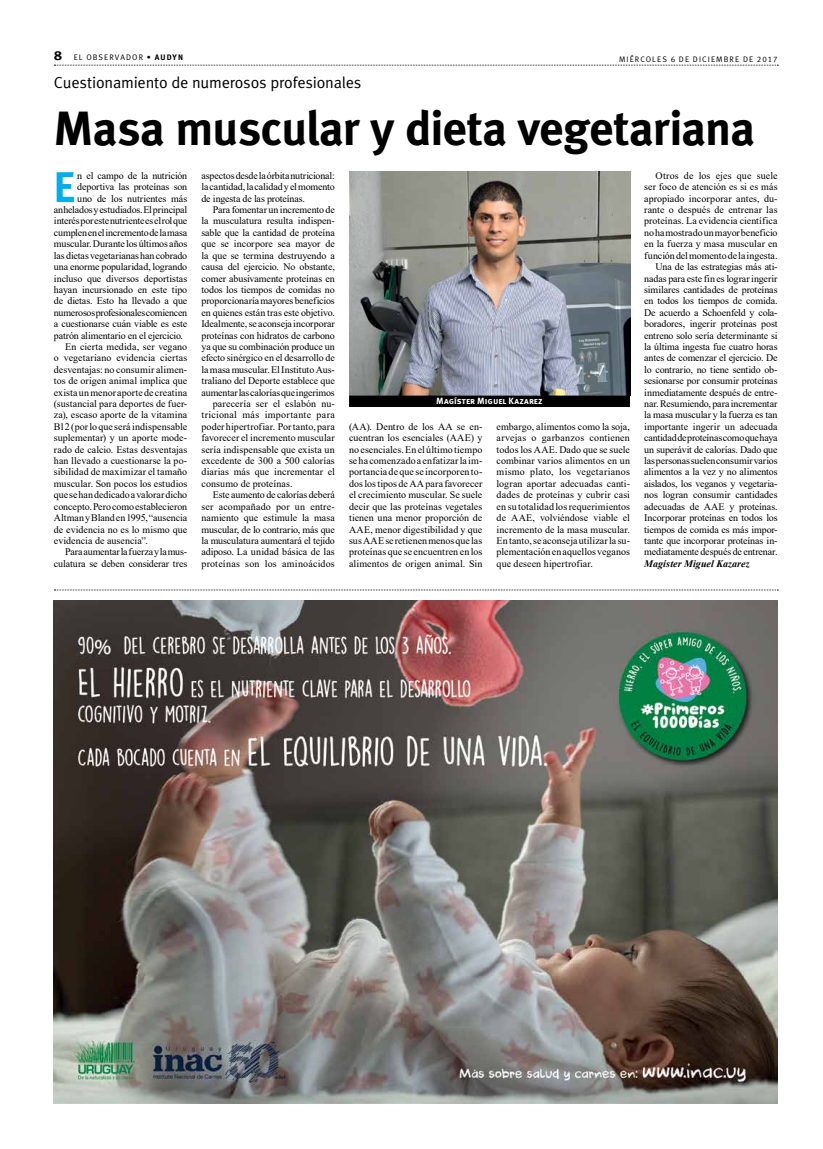
<style>
.page{position:relative;width:823px;height:1149px;background:#fff}
.page>*{position:absolute;margin:0;border:0;box-sizing:border-box;transform-origin:0 0}
.t1{font:700 48px "Meta";letter-spacing:-.01em;color:#000}
.t2{font:700 42.8px "Meta";color:#00aeef}
.t3{font:16px "Meta Normal";letter-spacing:-.01em;color:#000}
.t4{font:10px/11.4px "Times New Roman";letter-spacing:-.005em;color:#000;text-align:justify}
.t5{font:10px "Times New Roman";letter-spacing:.02em;color:#000}
.t6{font:10px "Times New Roman";letter-spacing:-.025em;color:#000}
.t7{font:10px "Times New Roman";letter-spacing:.015em;color:#000}
.t8{font:10px "Times New Roman";letter-spacing:.03em;color:#000}
.t9{font:italic 700 10px "Times New Roman";letter-spacing:.01em;color:#000}
.t10{font:9px "Meta Bold Caps";letter-spacing:.015em;color:#fff}
.t11{font:8px "Meta Normal LF";letter-spacing:.14em;color:#000}
.s1{font-family:"Meta";font-weight:700;font-size:13px}
.s2{font-family:"Meta Bold LF"}
</style>
<div class="page">
<svg style="left:54px;top:65px;width:723px;height:1px"></svg>
<svg style="left:54px;top:589px;width:723px;height:1px"></svg>
<img style="left:54px;top:600px;width:723px;height:502px">
<img style="left:349px;top:171px;width:280px;height:224px">
<div style="left:349px;top:395px;width:280px;height:12px;background:#000"></div>
<p class="t11" style="left:54px;top:52px;width:130px"><span class="s1">8</span> EL OBSERVADOR • <span class="s2">AUDYN</span></p>
<p class="t11" style="left:618px;top:55px;width:160px">MIÉRCOLES 6 DE DICIEMBRE DE 2017</p>
<h3 class="t3" style="left:54px;top:73px;width:309px">Cuestionamiento de numerosos profesionales</h3>
<h1 class="t1" style="left:54px;top:99px;width:702px">Masa muscular y dieta vegetariana</h1>
<h2 class="t2" style="left:54px;top:161px;width:23px">E</h2>
<p class="t4" style="left:77px;top:169px;width:111px">n el campo de la nutrición</p>
<p class="t4" style="left:77px;top:181px;width:111px">deportiva las proteínas son</p>
<p class="t4" style="left:77px;top:192px;width:111px">uno de los nutrientes más</p>
<p class="t4" style="left:54px;top:204px;width:135px">anhelados y estudiados. El principal</p>
<p class="t4" style="left:54px;top:215px;width:135px">interés por este nutriente es el rol que</p>
<p class="t4" style="left:54px;top:226px;width:135px">cumplen en el incremento de la masa</p>
<p class="t4" style="left:54px;top:238px;width:135px">muscular. Durante los últimos años</p>
<p class="t4" style="left:54px;top:249px;width:135px">las dietas vegetarianas han cobrado</p>
<p class="t4" style="left:54px;top:261px;width:135px">una enorme popularidad, logrando</p>
<p class="t4" style="left:54px;top:272px;width:135px">incluso que diversos deportistas</p>
<p class="t4" style="left:54px;top:283px;width:135px">hayan incursionado en este tipo</p>
<p class="t4" style="left:54px;top:295px;width:135px">de dietas. Esto ha llevado a que</p>
<p class="t6" style="left:54px;top:305px;width:135px">numerosos profesionales comiencen</p>
<p class="t4" style="left:54px;top:318px;width:135px">a cuestionarse cuán viable es este</p>
<p class="t4" style="left:54px;top:329px;width:131px">patrón alimentario en el ejercicio.</p>
<p class="t4" style="left:65px;top:340px;width:123px">En cierta medida, ser vegano</p>
<p class="t4" style="left:54px;top:352px;width:135px">o vegetariano evidencia ciertas</p>
<p class="t4" style="left:54px;top:363px;width:135px">desventajas: no consumir alimen-</p>
<p class="t4" style="left:54px;top:375px;width:135px">tos de origen animal implica que</p>
<p class="t4" style="left:54px;top:386px;width:135px">exista un menor aporte de creatina</p>
<p class="t4" style="left:54px;top:397px;width:135px">(sustancial para deportes de fuer-</p>
<p class="t4" style="left:54px;top:409px;width:135px">za), escaso aporte de la vitamina</p>
<p class="t4" style="left:54px;top:420px;width:135px">B12 (por lo que será indispensable</p>
<p class="t4" style="left:54px;top:432px;width:135px">suplementar) y un aporte mode-</p>
<p class="t4" style="left:54px;top:443px;width:135px">rado de calcio. Estas desventajas</p>
<p class="t4" style="left:54px;top:454px;width:135px">han llevado a cuestionarse la po-</p>
<p class="t7" style="left:54px;top:465px;width:135px">sibilidad de maximizar el tamaño</p>
<p class="t4" style="left:54px;top:477px;width:135px">muscular. Son pocos los estudios</p>
<p class="t4" style="left:54px;top:489px;width:135px">que se han dedicado a valorar dicho</p>
<p class="t4" style="left:54px;top:500px;width:135px">concepto. Pero como establecieron</p>
<p class="t4" style="left:54px;top:511px;width:135px">Altman y Bland en 1995, “ausencia</p>
<p class="t4" style="left:54px;top:523px;width:135px">de evidencia no es lo mismo que</p>
<p class="t4" style="left:54px;top:534px;width:95px">evidencia de ausencia”.</p>
<p class="t4" style="left:65px;top:546px;width:123px">Para aumentar la fuerza y la mus-</p>
<p class="t4" style="left:54px;top:557px;width:135px">culatura se deben considerar tres</p>
<p class="t4" style="left:201px;top:169px;width:135px">aspectos desde la órbita nutricional: la cantidad, la calidad y el momento de ingesta de las proteínas.</p>
<p class="t4" style="left:213px;top:204px;width:123px">Para fomentar un incremento de</p>
<p class="t4" style="left:201px;top:215px;width:135px">la musculatura resulta indispen-</p>
<p class="t4" style="left:201px;top:226px;width:135px">sable que la cantidad de proteína</p>
<p class="t4" style="left:201px;top:238px;width:135px">que se incorpore sea mayor de</p>
<p class="t4" style="left:201px;top:249px;width:135px">la que se termina destruyendo a</p>
<p class="t4" style="left:201px;top:261px;width:135px">causa del ejercicio. No obstante,</p>
<p class="t4" style="left:201px;top:272px;width:135px">comer abusivamente proteínas en</p>
<p class="t4" style="left:201px;top:283px;width:135px">todos los tiempos de comidas no</p>
<p class="t4" style="left:201px;top:295px;width:135px">proporcionaría mayores beneficios</p>
<p class="t4" style="left:201px;top:306px;width:135px">en quienes están tras este objetivo.</p>
<p class="t4" style="left:201px;top:318px;width:135px">Idealmente, se aconseja incorporar</p>
<p class="t4" style="left:201px;top:329px;width:135px">proteínas con hidratos de carbono</p>
<p class="t4" style="left:201px;top:340px;width:135px">ya que su combinación produce un</p>
<p class="t4" style="left:201px;top:352px;width:135px">efecto sinérgico en el desarrollo de</p>
<p class="t4" style="left:201px;top:363px;width:135px">la masa muscular. El Instituto Aus-</p>
<p class="t4" style="left:201px;top:375px;width:135px">traliano del Deporte establece que</p>
<p class="t4" style="left:201px;top:386px;width:135px">aumentar las calorías que ingerimos</p>
<p class="t4" style="left:213px;top:397px;width:123px">parecería ser el eslabón nu-</p>
<p class="t8" style="left:201px;top:408px;width:135px">tricional más importante para</p>
<p class="t4" style="left:201px;top:420px;width:135px">poder hipertrofiar. Por tanto, para</p>
<p class="t4" style="left:201px;top:432px;width:135px">favorecer el incremento muscular</p>
<p class="t4" style="left:201px;top:443px;width:135px">sería indispensable que exista un</p>
<p class="t4" style="left:201px;top:454px;width:135px">excedente de 300 a 500 calorías</p>
<p class="t4" style="left:201px;top:466px;width:135px">diarias más que incrementar el</p>
<p class="t4" style="left:201px;top:477px;width:92px">consumo de proteínas.</p>
<p class="t4" style="left:213px;top:489px;width:123px">Este aumento de calorías deberá</p>
<p class="t5" style="left:201px;top:499px;width:135px">ser acompañado por un entre-</p>
<p class="t4" style="left:201px;top:511px;width:135px">namiento que estimule la masa</p>
<p class="t4" style="left:201px;top:523px;width:135px">muscular, de lo contrario, más que</p>
<p class="t4" style="left:201px;top:534px;width:135px">la musculatura aumentará el tejido</p>
<p class="t4" style="left:201px;top:546px;width:135px">adiposo. La unidad básica de las</p>
<p class="t5" style="left:201px;top:556px;width:135px">proteínas son los aminoácidos</p>
<p class="t10" style="left:436px;top:395px;width:108px">Magíster Miguel Kazarez</p>
<p class="t4" style="left:349px;top:420px;width:135px">(AA). Dentro de los AA se en&shy;cuentran los esenciales (AAE) y no esenciales. En el último tiempo se ha comenzado a enfatizar la im&shy;portancia de que se incorporen to&shy;dos los tipos de AA para favorecer el crecimiento muscular. Se suele decir que las proteínas vegetales tienen una menor proporción de AAE, menor digestibilidad y que sus AAE se retienen menos que las proteínas que se encuentren en los alimentos de origen animal. Sin</p>
<p class="t4" style="left:496px;top:420px;width:135px">embargo, alimentos como la soja, arvejas o garbanzos contienen todos los AAE. Dado que se suele combinar varios alimentos en un mismo plato, los vegetarianos logran aportar adecuadas canti&shy;dades de proteínas y cubrir casi en su totalidad los requerimientos de AAE, volviéndose viable el incremento de la masa muscular.<br>En tanto, se aconseja utilizar la su&shy;plementación en aquellos veganos que deseen hipertrofiar.</p>
<p class="t4" style="left:643px;top:169px;width:135px;text-align:right">Otros de los ejes que suele ser foco de atención es si es más apropiado incorporar antes, du&shy;rante o después de entrenar las proteínas. La evidencia científica no ha mostrado un mayor beneficio en la fuerza y masa muscular en función del momento de la ingesta.<br>Una de las estrategias más ati&shy;nadas para este fin es lograr ingerir similares cantidades de proteínas en todos los tiempos de comida.<br>De acuerdo a Schoenfeld y cola&shy;boradores, ingerir proteínas post entreno solo sería determinante si la última ingesta fue cuatro horas antes de comenzar el ejercicio. De lo contrario, no tiene sentido ob&shy;sesionarse por consumir proteínas inmediatamente después de entre&shy;nar. Resumiendo, para incrementar la masa muscular y la fuerza es tan importante ingerir un adecuada cantidad de proteínas como que haya un superávit de calorías. Dado que las personas suelen consumir varios alimentos a la vez y no alimentos aislados, los veganos y vegetaria&shy;nos logran consumir cantidades adecuadas de AAE y proteínas.<br>Incorporar proteínas en todos los tiempos de comida es más impor&shy;tante que incorporar proteínas in&shy;mediatamente después de entrenar.</p>
<p class="t9" style="left:643px;top:556px;width:107px">Magíster Miguel Kazarez</p>
</div>
